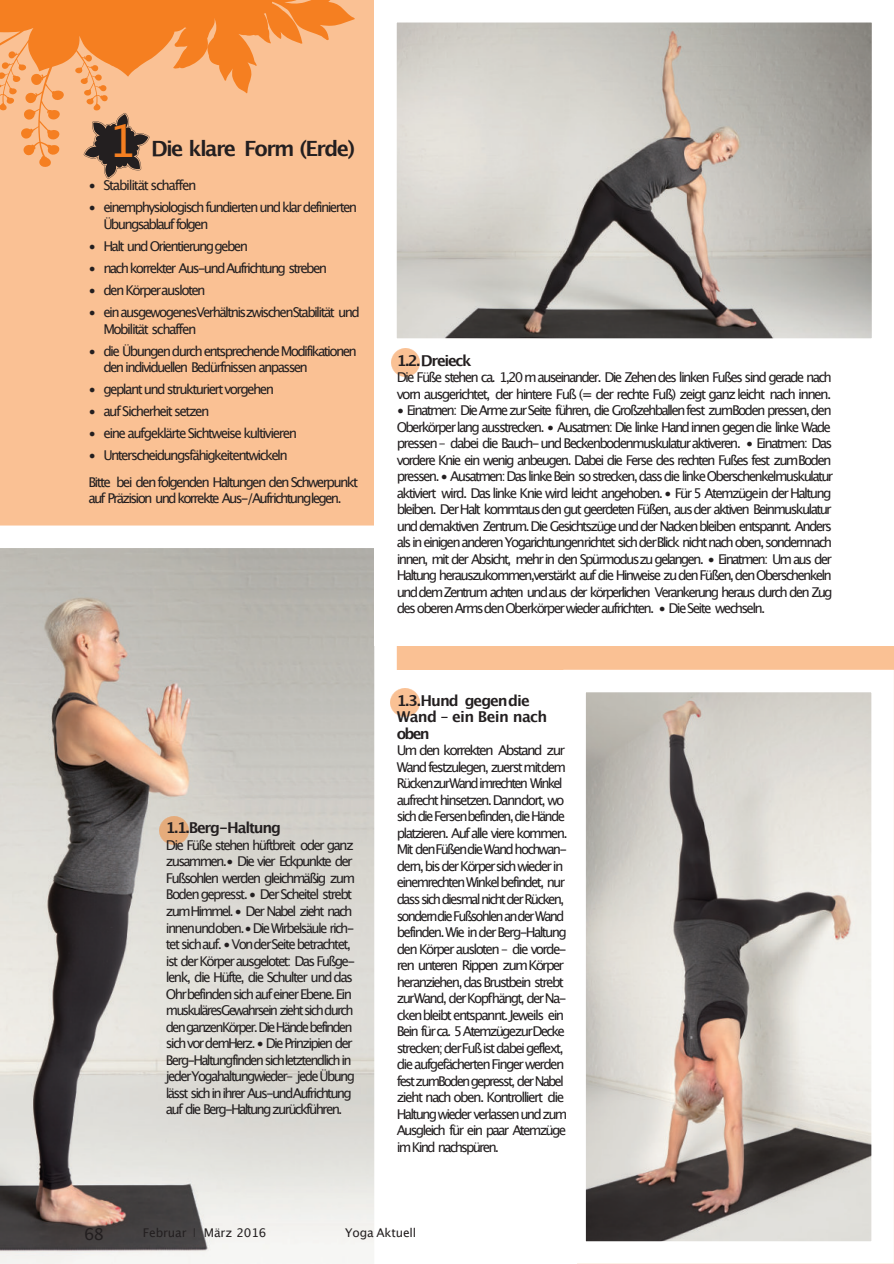
<style>
.page{position:relative;width:894px;height:1264px;background:#fff}
.page>*{position:absolute;margin:0;border:0;box-sizing:border-box;transform-origin:0 0}
.t1{font:700 21px "Lucida Grande";letter-spacing:-.075em;color:#231f20}
.t2{font:16.5px "Lucida Grande";color:#231f20}
.t3{font:700 15px/16.5px "Lucida Grande";letter-spacing:-.07em;color:#231f20}
.t4{font:13.5px/16.5px "Lucida Grande";letter-spacing:-.13em;color:#231f20}
.t5{font:13.5px "Lucida Grande";letter-spacing:-.11em;color:#231f20}
.t6{font:13.5px "Lucida Grande";letter-spacing:-.1em;color:#231f20}
.t7{font:12px "Lucida Grande";letter-spacing:-.01em;color:#231f20}
.s1{font-weight:400;font-size:45px;color:#f57f21}
.s2{font-family:"Palatino"}
</style>
<div class="page">
<svg style="left:0;top:514px;width:408px;height:749px;background:#c4bfb8"></svg>
<img style="left:160px;top:816px;width:28px;height:28px">
<div style="left:385px;top:669px;width:191px;height:594px;background:#fff"></div>
<div style="left:374px;top:0;width:519px;height:645px;background:#fff"></div>
<img style="left:397px;top:23px;width:473px;height:315px">
<img style="left:586px;top:692px;width:284px;height:548px">
<svg style="left:84px;top:167px;width:65px;height:12px"></svg>
<img style="left:391px;top:348px;width:28px;height:29px">
<svg style="left:0;top:0;width:412px;height:167px;background:#f1ad77"></svg>
<img style="left:390px;top:688px;width:29px;height:28px">
<h1 class="t1" style="left:108px;top:140px;width:249px"><span class="s1">1</span> Die klare Form (Erde)</h1>
<p class="t6" style="left:88px;top:180px;width:110px">• Stabilität schaffen</p>
<p class="t4" style="left:103px;top:200px;width:255px;text-indent:-15px">• einemphysiologisch fundierten und klar definierten<br>Übungsablauf folgen</p>
<p class="t4" style="left:88px;top:239px;width:161px">• Halt und Orientierunggeben</p>
<p class="t4" style="left:88px;top:261px;width:240px">• nach korrekter Aus-und Aufrichtung streben</p>
<p class="t4" style="left:88px;top:283px;width:119px">• den Körperausloten</p>
<p class="t4" style="left:103px;top:305px;width:258px;text-indent:-15px">• ein ausgewogenesVerhältniszwischenStabilität und<br>Mobilität schaffen</p>
<p class="t4" style="left:103px;top:343px;width:255px;text-indent:-15px">• die Übungen durch entsprechende Modifikationen den individuellen Bedürfnissen anpassen</p>
<p class="t4" style="left:88px;top:382px;width:187px">• geplant und strukturiert vorgehen</p>
<p class="t4" style="left:88px;top:404px;width:123px">• auf Sicherheit setzen</p>
<p class="t5" style="left:88px;top:427px;width:210px">• eine aufgeklärte Sichtweise kultivieren</p>
<p class="t4" style="left:88px;top:443px;width:271px;line-height:26.4px">• Unterscheidungsfähigkeitentwickeln<br>Bitte bei den folgenden Haltungen den Schwerpunkt</p>
<p class="t4" style="left:88px;top:491px;width:254px">auf Präzision und korrekte Aus-/Aufrichtunglegen.</p>
<p class="t3" style="left:166px;top:820px;width:117px">1.1.Berg-Haltung</p>
<p class="t4" style="left:166px;top:837px;width:191px">Die Füße stehen hüftbreit oder ganz zusammen.• Die vier Eckpunkte der Fußsohlen werden gleichmäßig zum Boden gepresst. • Der Scheitel strebt zumHimmel. • Der Nabel zieht nach innenundoben.• Die Wirbelsäule rich&shy;tet sichauf. • VonderSeite betrachtet, ist der Körper ausgelotet: Das Fußge&shy;lenk, die Hüfte, die Schulter und das Ohrbefinden sich auf einer Ebene. Ein muskuläresGewahrsein zieht sich durch den ganzenKörper. Die Hände befinden sich vor demHerz. • Die Prinzipien der Berg-Haltungfinden sichletztendlich in jederYogahaltungwieder– jede Übung lässt sich in ihrer Aus-undAufrichtung auf die Berg-Haltung zurückführen.</p>
<p class="t3" style="left:396px;top:353px;width:76px">1.2.Dreieck</p>
<p class="t4" style="left:396px;top:370px;width:436px">Die Füße stehen ca. 1,20 m auseinander. Die Zehen des linken Fußes sind gerade nach vorn ausgerichtet, der hintere Fuß (= der rechte Fuß) zeigt ganz leicht nach innen.</p>
<p class="t4" style="left:396px;top:403px;width:438px">• Einatmen: Die Arme zur Seite führen, die Großzehballen fest zumBoden pressen, den Oberkörper lang ausstrecken. • Ausatmen: Die linke Hand innen gegen die linke Wade pressen – dabei die Bauch- und Beckenbodenmuskulaturaktiveren. • Einatmen: Das vordere Knie ein wenig anbeugen. Dabei die Ferse des rechten Fußes fest zumBoden pressen. • Ausatmen: Das linke Bein so strecken, dass die linke Oberschenkelmuskulatur aktiviert wird. Das linke Knie wird leicht angehoben. • Für 5 Atemzügein der Haltung bleiben. Der Halt kommtaus den gut geerdeten Füßen, aus der aktiven Beinmuskulatur und demaktiven Zentrum. Die Gesichtszüge und der Nacken bleiben entspannt. Anders als in einigen anderen Yogarichtungenrichtet sich derBlick nicht nach oben, sondernnach innen, mit der Absicht, mehr in den Spürmoduszu gelangen. • Einatmen: Um aus der Haltung herauszukommen,verstärkt auf die Hinweise zu den Füßen, den Oberschenkeln und dem Zentrum achten und aus der körperlichen Verankerung heraus durch den Zug des oberen Armsden Oberkörper wieder aufrichten. • Die Seite wechseln.</p>
<p class="t3" style="left:396px;top:693px;width:152px">1.3.Hund gegendie<br>Wand – ein Bein nach oben</p>
<p class="t4" style="left:396px;top:743px;width:172px">Um den korrekten Abstand zur<br>Wand festzulegen, zuerst mitdem<br>RückenzurWand imrechten Winkel aufrecht hinsetzen. Danndort, wo sich die Fersenbefinden, die Hände platzieren. Auf alle viere kommen.<br>Mit denFüßendie Wand hochwan&shy;dern, bis der Körpersich wieder in einemrechten Winkel befindet, nur dass sich diesmal nicht der Rücken, sonderndie Fußsohlen ander Wand befinden. Wie in der Berg-Haltung den Körper ausloten – die vorde&shy;ren unteren Rippen zum Körper heranziehen, das Brustbein strebt zurWand, der Kopfhängt, der Na&shy;ckenbleibt entspannt. Jeweils ein<br>Bein für ca. 5 AtemzügezurDecke strecken; derFuß ist dabei geflext, die aufgefächerten Finger werden fest zumBoden gepresst, der Nabel zieht nach oben. Kontrolliert die<br>Haltung wieder verlassen und zum<br>Ausgleich für ein paar Atemzüge im Kind nachspüren.</p>
<p class="t2" style="left:84px;top:1226px;width:21px">68</p>
<p class="t7" style="left:143px;top:1227px;width:125px">Februar <span class="s2">|</span> März 2016</p>
<p class="t7" style="left:345px;top:1227px;width:73px">Yoga Aktuell</p>
</div>
